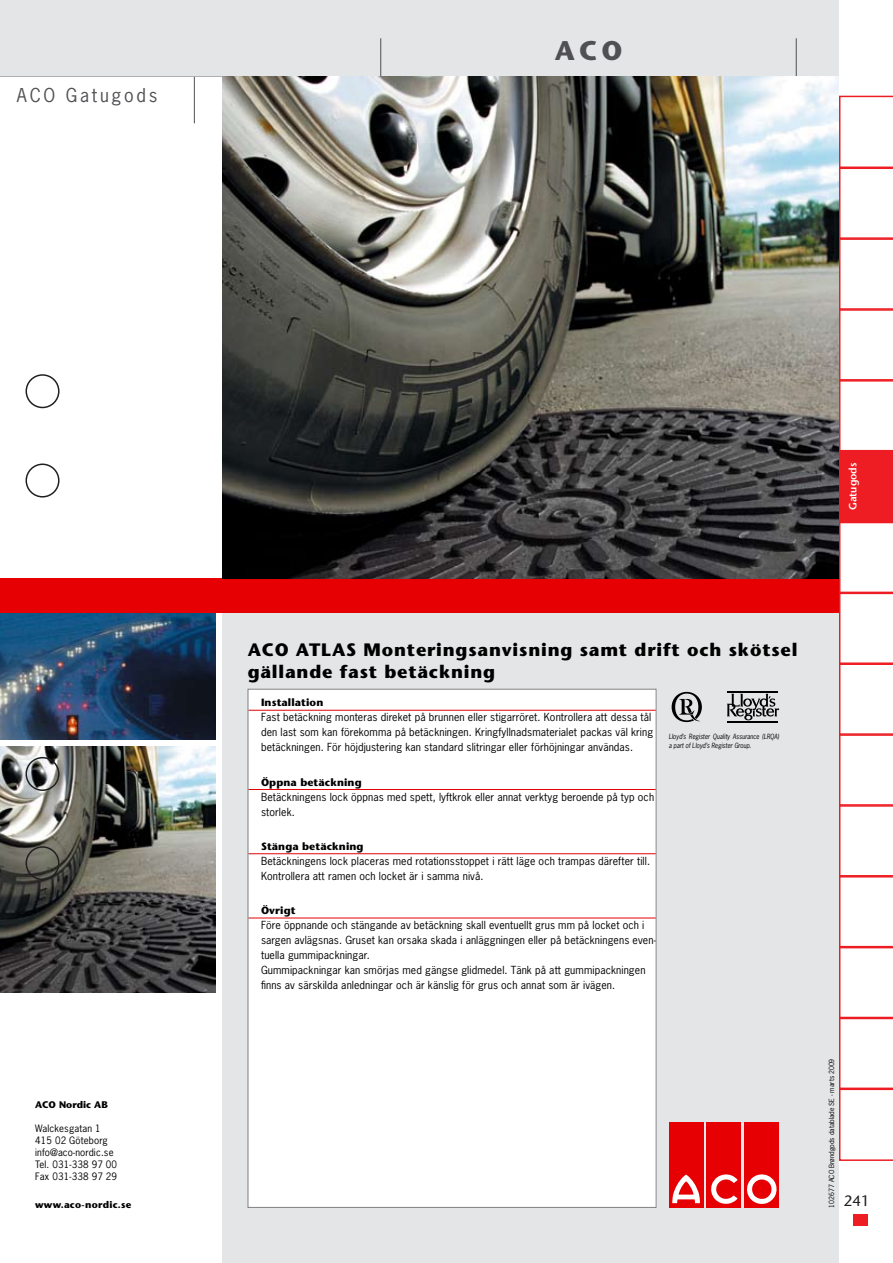
<style>
.page{position:relative;width:893px;height:1263px;background:#fff}
.page>*{position:absolute;margin:0;border:0;box-sizing:border-box;transform-origin:0 0}
.t1{font:700 27px "Stone Sans";color:#504f53}
.t2{font:700 18px/21.6px "Stone Sans";letter-spacing:.045em;color:#000}
.t3{font:18px "News Gothic Std";letter-spacing:.15em;color:#504f53}
.t4{font:15px "Stone Sans";color:#231f20}
.t5{font:10.5px/15px "News Gothic Std";letter-spacing:.01em;color:#000}
.t6{font:700 10.5px "Stone Sans";letter-spacing:.01em;color:#000}
.t7{font:600 10.5px "Stone Sans";color:#fff}
.t8{font:9.6px/12px "News Gothic";letter-spacing:.015em;color:#000}
.t9{font:700 9.6px "Stone Sans";letter-spacing:.025em;color:#000}
.t10{font:700 9.6px "Stone Sans";color:#000}
.t11{font:italic 6.75px/9px "News Gothic Std";color:#000;scale:.9 1}
.t12{font:6.75px "News Gothic Std";color:#000}
</style>
<div class="page">
<svg style="left:839px;top:96px;width:54px;height:1065px"></svg>
<div style="left:853px;top:1214px;width:5px;height:11px;background:#ee1d23"></div>
<hr style="left:863px;top:1214px;width:4px;height:11px;background:#ee1d23">
<div style="left:858px;top:1214px;width:5px;height:11px;background:#ee1d23"></div>
<div style="left:222px;top:612px;width:617px;height:651px;background:#e3e5e6"></div>
<div style="left:0;top:0;width:839px;height:77px;background:#e3e5e6"></div>
<img style="left:0;top:612px;width:216px;height:128px">
<img style="left:0;top:746px;width:216px;height:246px">
<div style="left:0;top:578px;width:839px;height:34px;background:#e60004"></div>
<hr style="left:194px;top:77px;width:1px;height:46px;background:#504f53">
<hr style="left:0;top:76px;width:839px;height:1px;background:#adafb2">
<div style="left:669px;top:1123px;width:34px;height:85px;background:#e60004"></div>
<div style="left:706px;top:1123px;width:35px;height:85px;background:#e60004"></div>
<div style="left:744px;top:1123px;width:35px;height:85px;background:#e60004"></div>
<svg style="left:672px;top:1175px;width:28px;height:28px"></svg>
<svg style="left:711px;top:1174px;width:27px;height:30px"></svg>
<svg style="left:747px;top:1174px;width:30px;height:30px"></svg>
<hr style="left:796px;top:38px;width:1px;height:39px;background:#504f53">
<hr style="left:380px;top:38px;width:1px;height:39px;background:#504f53">
<svg style="left:672px;top:692px;width:30px;height:30px"></svg>
<hr style="left:727px;top:721px;width:50px;height:2px;background:#000">
<hr style="left:727px;top:691px;width:50px;height:1px;background:#000">
<svg style="left:727px;top:694px;width:52px;height:26px"></svg>
<div style="left:248px;top:689px;width:408px;height:518px;background:#fff"></div>
<hr style="left:248px;top:710px;width:408px;height:1px;background:#e60004">
<hr style="left:248px;top:789px;width:408px;height:1px;background:#e60004">
<hr style="left:248px;top:853px;width:408px;height:1px;background:#e60004">
<hr style="left:248px;top:917px;width:408px;height:1px;background:#e60004">
<img style="left:222px;top:77px;width:617px;height:501px">
<div style="left:26px;top:757px;width:34px;height:34px;border:2px solid #231f20;border-radius:50%"></div>
<div style="left:26px;top:846px;width:34px;height:34px;border:2px solid #231f20;border-radius:50%"></div>
<div style="left:26px;top:374px;width:34px;height:34px;border:2px solid #231f20;border-radius:50%"></div>
<div style="left:26px;top:463px;width:34px;height:34px;border:2px solid #231f20;border-radius:50%"></div>
<h2 class="t3" style="left:17px;top:83px;width:142px">ACO Gatugods</h2>
<h1 class="t1" style="left:555px;top:33px;width:69px">ACO</h1>
<p class="t10" style="left:35px;top:1099px;width:74px">ACO Nordic AB</p>
<p class="t8" style="left:35px;top:1122px;width:84px">Walckesgatan 1<br>415 02 Göteborg info@aco-nordic.se<br>Tel. 031-338 97 00<br>Fax 031-338 97 29</p>
<p class="t9" style="left:35px;top:1198px;width:98px">www.aco-nordic.se</p>
<p class="t7" style="left:846px;top:510px;width:49px;rotate:-90deg">Gatugods</p>
<h2 class="t2" style="left:248px;top:639px;width:551px">ACO ATLAS Monteringsanvisning samt drift och skötsel gällande fast betäckning</h2>
<p class="t6" style="left:261px;top:696px;width:64px">Installation</p>
<p class="t5" style="left:261px;top:710px;width:394px">Fast betäckning monteras direket på brunnen eller stigarröret. Kontrollera att dessa tål den last som kan förekomma på betäckningen. Kringfyllnadsmaterialet packas väl kring betäckningen. För höjdjustering kan standard slitringar eller förhöjningar användas.</p>
<p class="t6" style="left:261px;top:775px;width:102px">Öppna betäckning</p>
<p class="t5" style="left:261px;top:789px;width:395px">Betäckningens lock öppnas med spett, lyftkrok eller annat verktyg beroende på typ och storlek.</p>
<p class="t6" style="left:261px;top:840px;width:104px">Stänga betäckning</p>
<p class="t5" style="left:261px;top:853px;width:391px">Betäckningens lock placeras med rotationsstoppet i rätt läge och trampas därefter till.<br>Kontrollera att ramen och locket är i samma nivå.</p>
<p class="t6" style="left:261px;top:904px;width:36px">Övrigt</p>
<p class="t5" style="left:261px;top:918px;width:396px">Före öppnande och stängande av betäckning skall eventuellt grus mm på locket och i sargen avlägsnas. Gruset kan orsaka skada i anläggningen eller på betäckningens even&shy;tuella gummipackningar.<br>Gummipackningar kan smörjas med gängse glidmedel. Tänk på att gummipackningen finns av särskilda anledningar och är känslig för grus och annat som är ivägen.</p>
<p class="t11" style="left:669px;top:732px;width:124px">Lloyd’s Register Quality Assurance (LRQA) a part of Lloyd’s Register Group.</p>
<p class="t12" style="left:827px;top:1208px;width:151px;rotate:-90deg">102677 ACO Brøndgods datablade SE - marts 2009</p>
<h3 class="t4" style="left:844px;top:1192px;width:27px">241</h3>
</div>
